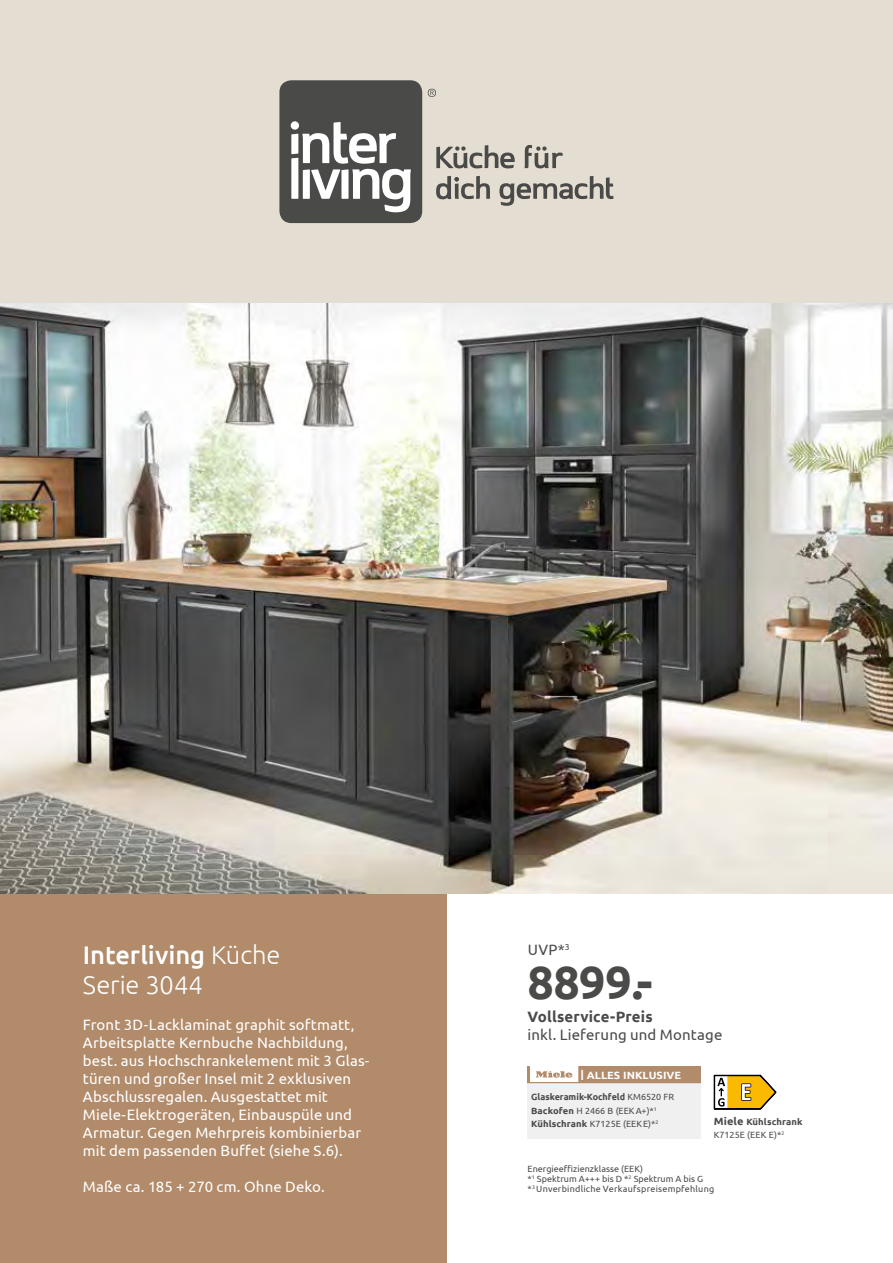
<style>
.page{position:relative;width:893px;height:1263px;background:#fff}
.page>*{position:absolute;margin:0;border:0;box-sizing:border-box;transform-origin:0 0}
.t1{font:700 46.5px "Ubuntu";color:#4a4a49}
.t2{font:300 25.5px/30.6px "Ubuntu";letter-spacing:.005em;color:#fff}
.t3{font:15px/18px "Ubuntu";letter-spacing:.005em;color:#fff}
.t4{font:15px "Ubuntu";letter-spacing:.01em;color:#4a4a49}
.t5{font:700 15px "Ubuntu";letter-spacing:.01em;color:#4a4a49}
.t6{font:700 10.5px "Ubuntu";color:#fff;scale:1.05 1}
.t7{font:9px/9.9px "Ubuntu";color:#4a4a49}
.t8{font:700 9px/13.5px "Ubuntu";color:#4a4a49}
.s1{font-weight:500}
.s2{font-weight:400}
.s3{font-weight:700;font-size:10.5px}
.s4{font-weight:700}
</style>
<div class="page">
<div style="left:0;top:0;width:893px;height:816px;background:#e4ddd1"></div>
<div style="left:0;top:816px;width:446px;height:447px;background:#b18b6a"></div>
<div style="left:528px;top:1066px;width:173px;height:17px;background:#b18b6a"></div>
<div style="left:528px;top:1083px;width:173px;height:55px;background:#ededed"></div>
<svg style="left:714px;top:1075px;width:62px;height:34px"></svg>
<div style="left:279px;top:80px;width:143px;height:143px;background:#4a4a49;border-radius:12px"></div>
<svg style="left:291px;top:121px;width:120px;height:91px"></svg>
<svg style="left:428px;top:89px;width:8px;height:8px"></svg>
<svg style="left:436px;top:145px;width:177px;height:61px"></svg>
<img style="left:0;top:303px;width:893px;height:590px">
<svg style="left:530px;top:1067px;width:48px;height:15px"></svg>
<h2 class="t2" style="left:83px;top:938px;width:199px"><span class="s1">Interliving</span> Küche<br>Serie 3044</h2>
<p class="t3" style="left:83px;top:1015px;width:288px">Front 3D-Lacklaminat graphit softmatt, Arbeitsplatte Kernbuche Nachbildung, best. aus Hochschrankelement mit 3 Glas&shy;türen und großer Insel mit 2 exklusiven Abschlussregalen. Ausgestattet mit Miele-Elektrogeräten, Einbauspüle und Armatur. Gegen Mehrpreis kombinierbar mit dem passenden Buffet (siehe S.6).</p>
<p class="t3" style="left:83px;top:1177px;width:243px">Maße ca. 185 + 270 cm. Ohne Deko.</p>
<p class="t4" style="left:528px;top:940px;width:43px">UVP*<sup>3</sup></p>
<h1 class="t1" style="left:528px;top:954px;width:126px">8899.-</h1>
<p class="t5" style="left:528px;top:1007px;width:127px">Vollservice-Preis</p>
<p class="t4" style="left:528px;top:1025px;width:196px">inkl. Lieferung und Montage</p>
<p class="t6" style="left:580px;top:1068px;width:97px">| ALLES INKLUSIVE</p>
<p class="t8" style="left:531px;top:1090px;width:144px">Glaskeramik-Kochfeld <span class="s2">KM6520 FR<br></span>Backofen <span class="s2">H 2466 B (EEKA+)*</span><sup>1<br></sup>Kühlschrank <span class="s2">K7125E (EEKE)*</span><sup>2</sup></p>
<p class="t7" style="left:714px;top:1114px;width:90px;line-height:13.5px"><span class="s3">Miele</span> <span class="s4">Kühlschrank<br></span>K7125E (EEK E)*<sup>2</sup></p>
<p class="t7" style="left:528px;top:1164px;width:188px">Energieeffizienzklasse (EEK)<br>*<sup>1</sup> Spektrum A+++ bis D *<sup>2</sup> Spektrum A bis G<br>*<sup>3</sup> Unverbindliche Verkaufspreisempfehlung</p>
</div>
